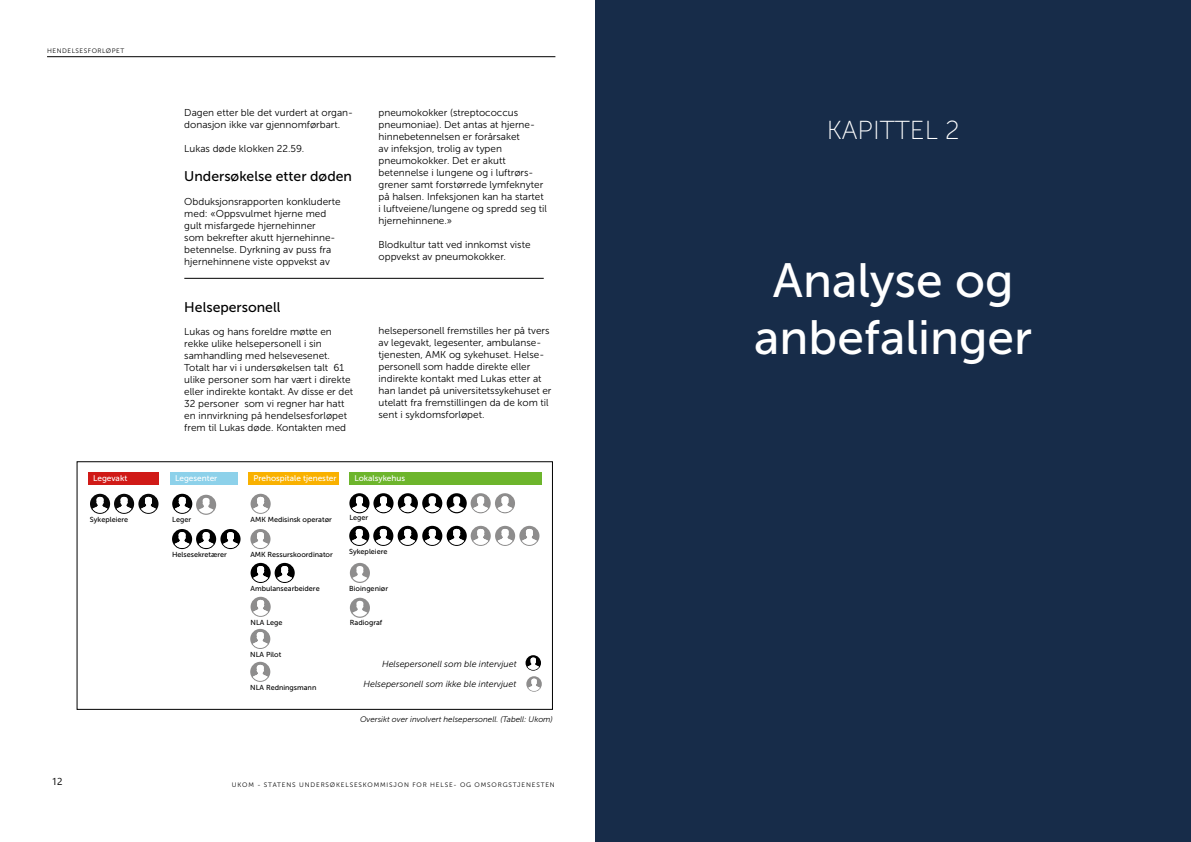
<style>
.page{position:relative;width:1191px;height:842px;background:#fff}
.page>*{position:absolute;margin:0;border:0;box-sizing:border-box;transform-origin:0 0}
.t1{font:48px/57.6px "Museo Sans 500";color:#fff;text-align:center}
.t2{font:26px "Museo Sans 100";color:#fff}
.t3{font:14px "Museo Sans 500";color:#000}
.t4{font:10px/12px "Museo Sans 300";color:#000}
.t5{font:italic 8.9px "Museo Sans 300";color:#000}
.t6{font:8.2px "Museo Sans 500";color:#fff}
.t7{font:italic 8px "Museo Sans 300";color:#000}
.t8{font:7.3px "Museo Sans 500";color:#000}
.t9{font:6.5px "Museo Sans 300";letter-spacing:.13em;color:#000}
.t10{font:6.5px "Museo Sans 300";letter-spacing:.08em;color:#000}
</style>
<div class="page">
<hr style="left:47px;top:56px;width:508px;height:1px;background:#000">
<div style="left:595px;top:0;width:596px;height:842px;background:#172c49"></div>
<svg style="left:90px;top:494px;width:68px;height:20px"></svg>
<div style="left:88px;top:472px;width:71px;height:13px;background:#d01a17"></div>
<svg style="left:172px;top:529px;width:68px;height:20px"></svg>
<div style="left:170px;top:472px;width:68px;height:13px;background:#8dd1ea"></div>
<svg style="left:250px;top:494px;width:21px;height:20px"></svg>
<svg style="left:250px;top:529px;width:20px;height:20px"></svg>
<div style="left:248px;top:472px;width:91px;height:13px;background:#f9b100"></div>
<svg style="left:250px;top:563px;width:45px;height:20px"></svg>
<svg style="left:250px;top:629px;width:20px;height:20px"></svg>
<div style="left:349px;top:472px;width:193px;height:13px;background:#6db52c"></div>
<svg style="left:349px;top:526px;width:190px;height:20px"></svg>
<svg style="left:250px;top:662px;width:20px;height:20px"></svg>
<svg style="left:250px;top:597px;width:21px;height:20px"></svg>
<svg style="left:525px;top:655px;width:17px;height:37px"></svg>
<svg style="left:349px;top:493px;width:166px;height:20px"></svg>
<svg style="left:172px;top:494px;width:44px;height:21px"></svg>
<svg style="left:350px;top:563px;width:20px;height:20px"></svg>
<svg style="left:350px;top:598px;width:20px;height:20px"></svg>
<div style="left:77px;top:461px;width:476px;height:249px;border:1px solid #000"></div>
<hr style="left:184px;top:278px;width:360px;height:1px;background:#000">
<p class="t10" style="left:47px;top:47px;width:79px">HENDELSESFORLØPET</p>
<p class="t6" style="left:93px;top:474px;width:36px">Legevakt</p>
<p class="t8" style="left:90px;top:516px;width:40px">Sykepleiere</p>
<p class="t4" style="left:184px;top:107px;width:170px">Dagen etter ble det vurdert at organ&shy;donasjon ikke var gjennomførbart.</p>
<p class="t4" style="left:184px;top:143px;width:121px">Lukas døde klokken 22.59.</p>
<h3 class="t3" style="left:184px;top:168px;width:169px">Undersøkelse etter døden</h3>
<p class="t4" style="left:184px;top:195px;width:158px">Obduksjonsrapporten konkluderte med: «Oppsvulmet hjerne med gult misfargede hjernehinner<br>som bekrefter akutt hjernehinne&shy;betennelse. Dyrkning av puss fra hjernehinnene viste oppvekst av</p>
<h3 class="t3" style="left:184px;top:299px;width:98px">Helsepersonell</h3>
<p class="t4" style="left:378px;top:107px;width:170px">pneumokokker (streptococcus pneumoniae). Det antas at hjerne&shy;hinnebetennelsen er forårsaket<br>av infeksjon, trolig av typen pneumokokker. Det er akutt betennelse i lungene og i luftrørs&shy;grener samt forstørrede lymfeknyter på halsen. Infeksjonen kan ha startet i luftveiene/lungene og spredd seg til hjernehinnene.»</p>
<p class="t4" style="left:378px;top:239px;width:153px">Blodkultur tatt ved innkomst viste oppvekst av pneumokokker.</p>
<p class="t4" style="left:184px;top:326px;width:170px">Lukas og hans foreldre møtte en rekke ulike helsepersonell i sin samhandling med helsevesenet.<br>Totalt har vi i undersøkelsen talt 61 ulike personer som har vært i direkte eller indirekte kontakt. Av disse er det 32 personer som vi regner har hatt en innvirkning på hendelsesforløpet frem til Lukas døde. Kontakten med</p>
<p class="t4" style="left:378px;top:325px;width:174px">helsepersonell fremstilles her på tvers av legevakt, legesenter, ambulanse&shy;tjenesten, AMK og sykehuset. Helse&shy;personell som hadde direkte eller indirekte kontakt med Lukas etter at han landet på universitetssykehuset er utelatt fra fremstillingen da de kom til sent i sykdomsforløpet.</p>
<p class="t6" style="left:175px;top:474px;width:44px">Legesenter</p>
<p class="t8" style="left:172px;top:515px;width:20px">Leger</p>
<p class="t8" style="left:172px;top:551px;width:56px">Helsesekretærer</p>
<p class="t6" style="left:253px;top:474px;width:85px">Prehospitale tjenester</p>
<p class="t8" style="left:250px;top:515px;width:83px">AMK Medisinsk operatør</p>
<p class="t6" style="left:354px;top:474px;width:52px">Lokalsykehus</p>
<p class="t8" style="left:349px;top:513px;width:20px">Leger</p>
<p class="t8" style="left:250px;top:550px;width:84px">AMK Ressurskoordinator</p>
<p class="t8" style="left:349px;top:548px;width:40px">Sykepleiere</p>
<p class="t8" style="left:250px;top:585px;width:71px">Ambulansearbeidere</p>
<p class="t8" style="left:349px;top:584px;width:40px">Bioingeniør</p>
<p class="t8" style="left:250px;top:618px;width:34px">NLA Lege</p>
<p class="t8" style="left:350px;top:618px;width:34px">Radiograf</p>
<p class="t8" style="left:250px;top:651px;width:33px">NLA Pilot</p>
<p class="t8" style="left:250px;top:683px;width:68px">NLA Redningsmann</p>
<p class="t5" style="left:382px;top:659px;width:136px">Helsepersonell som ble intervjuet</p>
<p class="t5" style="left:363px;top:679px;width:154px">Helsepersonell som ikke ble intervjuet</p>
<p class="t7" style="left:360px;top:715px;width:194px">Oversikt over involvert helsepersonell. (Tabell: Ukom)</p>
<p class="t9" style="left:232px;top:781px;width:324px">UKOM - STATENS UNDERSØKELSESKOMMISJON FOR HELSE- OG OMSORGSTJENESTEN</p>
<h2 class="t2" style="left:826px;top:116px;width:134px">KAPITTEL 2</h2>
<h1 class="t1" style="left:754px;top:252px;width:279px">Analyse og anbefalinger</h1>
</div>
